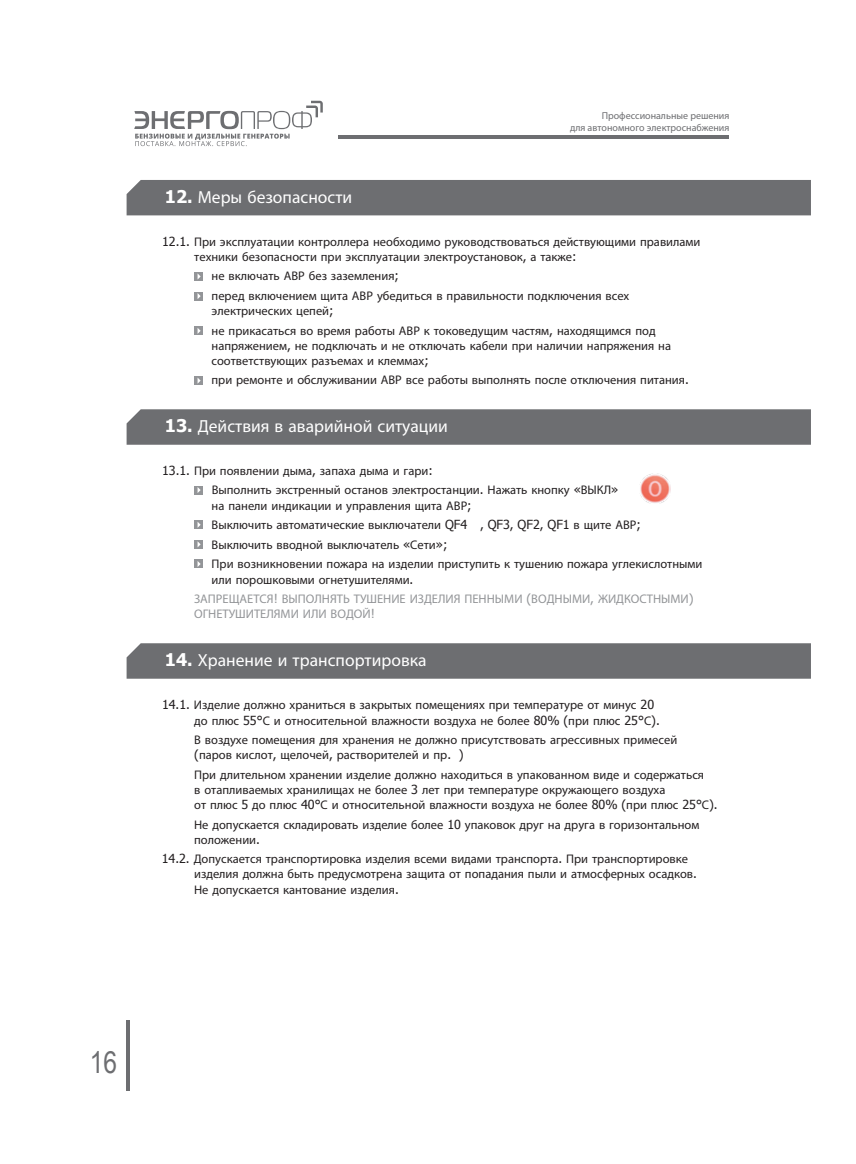
<style>
.page{position:relative;width:856px;height:1164px;background:#fff}
.page>*{position:absolute;margin:0;border:0;box-sizing:border-box;transform-origin:0 0}
.t1{font:30px "Arial Narrow";color:#6d6e71}
.t2{font:17.5px "Myriad Pro";color:#fff}
.t3{font:12.5px/15.1px "Myriad Pro";color:#231f20}
.t4{font:12.5px/19.6px "Myriad Pro";color:#939598}
.t5{font:10px/12px "Myriad Pro";color:#6d6e71;text-align:right}
.s1{font-family:"Tahoma";font-weight:700}
.s2{font-family:"Tahoma"}
.s3{color:#231f20}
.s4{font-family:"Tahoma";color:#231f20}
</style>
<div class="page">
<div style="left:126px;top:180px;width:684px;height:35px;background:#6d6e71"></div>
<div style="left:126px;top:409px;width:684px;height:36px;background:#6d6e71"></div>
<div style="left:126px;top:643px;width:684px;height:35px;background:#6d6e71"></div>
<hr style="left:126px;top:1019px;width:4px;height:71px;background:#6d6e71">
<div style="left:194px;top:272px;width:9px;height:9px;background:#939598"></div>
<svg style="left:197px;top:273px;width:3px;height:6px"></svg>
<div style="left:194px;top:292px;width:9px;height:8px;background:#939598"></div>
<svg style="left:197px;top:293px;width:3px;height:6px"></svg>
<div style="left:194px;top:326px;width:9px;height:9px;background:#939598"></div>
<svg style="left:197px;top:328px;width:3px;height:6px"></svg>
<div style="left:194px;top:376px;width:9px;height:9px;background:#939598"></div>
<svg style="left:197px;top:378px;width:3px;height:6px"></svg>
<div style="left:194px;top:485px;width:9px;height:9px;background:#939598"></div>
<svg style="left:197px;top:487px;width:3px;height:6px"></svg>
<div style="left:194px;top:520px;width:9px;height:9px;background:#939598"></div>
<svg style="left:197px;top:522px;width:3px;height:6px"></svg>
<div style="left:194px;top:540px;width:9px;height:9px;background:#939598"></div>
<svg style="left:197px;top:541px;width:3px;height:6px"></svg>
<div style="left:194px;top:559px;width:9px;height:9px;background:#939598"></div>
<svg style="left:197px;top:561px;width:3px;height:6px"></svg>
<hr style="left:338px;top:135px;width:391px;height:4px;background:#6d6e71">
<img style="left:640px;top:473px;width:30px;height:30px">
<svg style="left:134px;top:101px;width:189px;height:45px"></svg>
<h2 class="t2" style="left:165px;top:186px;width:189px"><span class="s1">12.</span> Меры безопасности</h2>
<p class="t5" style="left:570px;top:109px;width:161px">Профессиональные решения<br>для автономного электроснабжения</p>
<p class="t3" style="left:194px;top:233px;width:507px;text-indent:-32px"><span class="s2">12.1.</span> При эксплуатации контроллера необходимо руководствоваться действующими правилами техники безопасности при эксплуатации электроустановок<span class="s2">,</span> а также<span class="s2">:</span></p>
<p class="t3" style="left:211px;top:266px;width:419px;line-height:19.6px">не включать АВР без заземления<span class="s2">;<br></span>перед включением щита АВР убедиться в правильности подключения всех</p>
<p class="t3" style="left:211px;top:301px;width:445px;line-height:19.6px">электрических цепей<span class="s2">;<br></span>не прикасаться во время работы АВР к токоведущим частям<span class="s2">,</span> находящимся под</p>
<p class="t3" style="left:211px;top:338px;width:461px">напряжением<span class="s2">,</span> не подключать и не отключать кабели при наличии напряжения на соответствующих разъемах и клеммах<span class="s2">;</span></p>
<p class="t3" style="left:211px;top:372px;width:479px">при ремонте и обслуживании АВР все работы выполнять после отключения питания<span class="s2">.</span></p>
<h2 class="t2" style="left:165px;top:416px;width:284px"><span class="s1">13.</span> Действия в аварийной ситуации</h2>
<p class="t3" style="left:212px;top:460px;width:408px;line-height:19.6px;text-indent:-50px"><span class="s2">13.1.</span> При появлении дыма<span class="s2">,</span> запаха дыма и гари<span class="s2">:<br></span>Выполнить экстренный останов электростанции<span class="s2">.</span> Нажать кнопку <span class="s2">«</span>ВЫКЛ<span class="s2">»</span></p>
<p class="t3" style="left:211px;top:495px;width:492px;line-height:19.6px">на панели индикации и управления щита АВР<span class="s2">;<br></span>Выключить автоматические выключатели <span class="s2">QF4 , QF3, QF2, QF1</span> в щите АВР<span class="s2">; </span>Выключить вводной выключатель <span class="s2">«</span>Сети<span class="s2">»;<br></span>При возникновении пожара на изделии приступить к тушению пожара углекислотными</p>
<p class="t4" style="left:194px;top:569px;width:501px;text-indent:17px"><span class="s3">или порошковыми огнетушителями</span><span class="s4">.<br></span>ЗАПРЕЩАЕТСЯ<span class="s2">!</span> ВЫПОЛНЯТЬ ТУШЕНИЕ ИЗДЕЛИЯ ПЕННЫМИ <span class="s2">(</span>ВОДНЫМИ<span class="s2">,</span> ЖИДКОСТНЫМИ<span class="s2">)</span></p>
<p class="t4" style="left:194px;top:604px;width:182px">ОГНЕТУШИТЕЛЯМИ ИЛИ ВОДОЙ<span class="s2">!</span></p>
<h2 class="t2" style="left:165px;top:649px;width:263px"><span class="s1">14.</span> Хранение и транспортировка</h2>
<p class="t3" style="left:194px;top:697px;width:467px;text-indent:-32px"><span class="s2">14.1.</span> Изделие должно храниться в закрытых помещениях при температуре от минус <span class="s2">20 </span>до плюс <span class="s2">55°</span>С и относительной влажности воздуха не более <span class="s2">80% (</span>при плюс <span class="s2">25°</span>С<span class="s2">).</span></p>
<p class="t3" style="left:194px;top:732px;width:484px">В воздухе помещения для хранения не должно присутствовать агрессивных примесей <span class="s2">(</span>паров кислот<span class="s2">,</span> щелочей<span class="s2">,</span> растворителей и пр<span class="s2">. )</span></p>
<p class="t3" style="left:194px;top:767px;width:525px">При длительном хранении изделие должно находиться в упакованном виде и содержаться<br>в отапливаемых хранилищах не более <span class="s2">3</span> лет при температуре окружающего воздуха<br>от плюс <span class="s2">5</span> до плюс <span class="s2">40°</span>С и относительной влажности воздуха не более <span class="s2">80% (</span>при плюс <span class="s2">25°</span>С<span class="s2">).</span></p>
<p class="t3" style="left:194px;top:816px;width:506px">Не допускается складировать изделие более <span class="s2">10</span> упаковок друг на друга в горизонтальном положении<span class="s2">.</span></p>
<p class="t3" style="left:194px;top:851px;width:504px;text-indent:-32px"><span class="s2">14.2.</span> Допускается транспортировка изделия всеми видами транспорта<span class="s2">.</span> При транспортировке изделия должна быть предусмотрена защита от попадания пыли и атмосферных осадков<span class="s2">.<br></span>Не допускается кантование изделия<span class="s2">.</span></p>
<h1 class="t1" style="left:90px;top:1040px;width:29px">16</h1>
</div>
